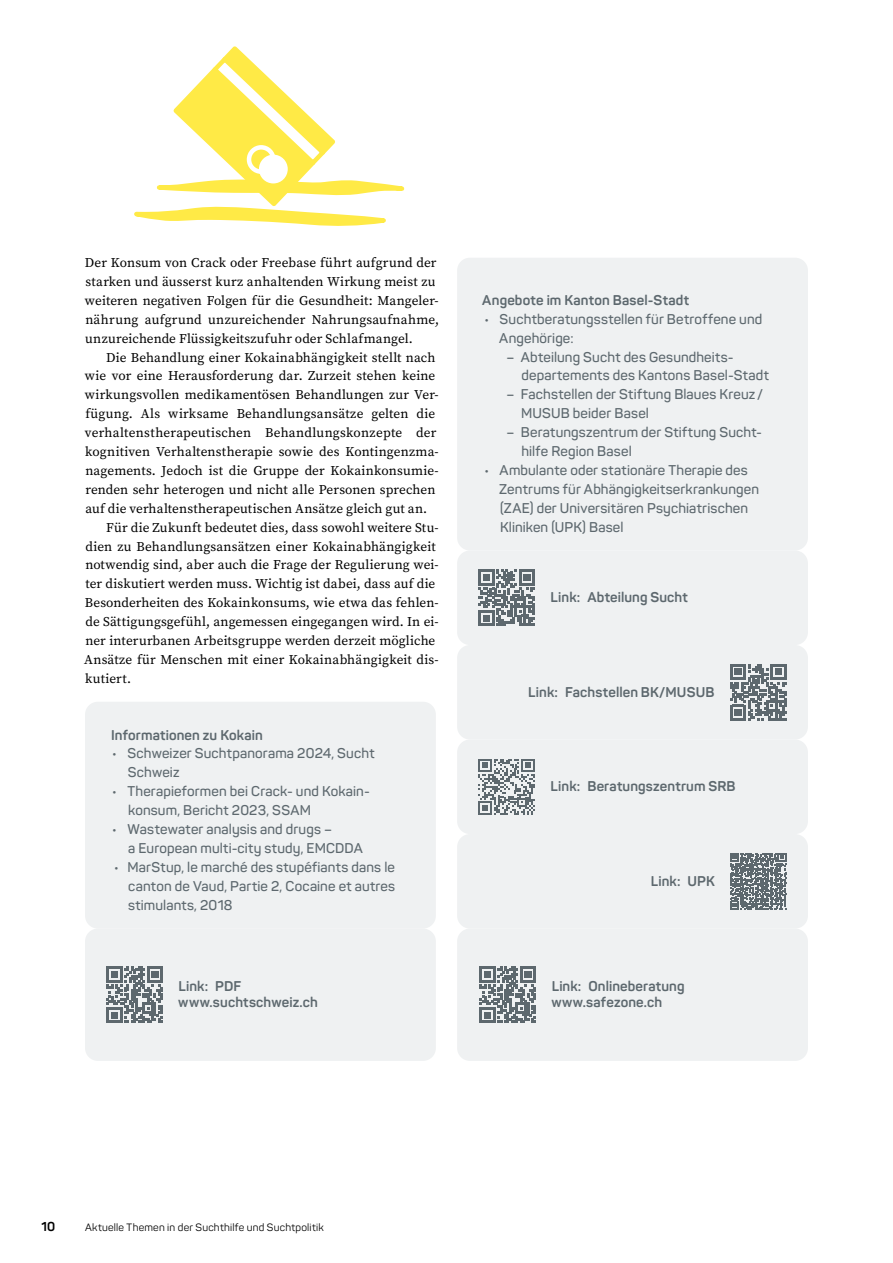
<style>
.page{position:relative;width:893px;height:1263px;background:#fff}
.page>*{position:absolute;margin:0;border:0;box-sizing:border-box;transform-origin:0 0}
.t1{font:600 13.95px/18.9px "Panton";letter-spacing:.01em;color:#5d686e}
.t2{font:700 13.95px/16.8px "Panton";letter-spacing:.01em;color:#5d686e}
.t3{font:13.35px/18.9px "Source Serif Variable";letter-spacing:.01em;color:#000}
.t4{font:700 12.75px "Panton";color:#000}
.t5{font:10.5px "Panton";letter-spacing:.02em;color:#000}
</style>
<div class="page">
<div style="left:85px;top:702px;width:351px;height:226px;background:#eff1f2;border-radius:13px"></div>
<div style="left:457px;top:258px;width:351px;height:292px;background:#eff1f2;border-radius:13px"></div>
<svg style="left:134px;top:46px;width:271px;height:179px"></svg>
<div style="left:261px;top:157px;width:24px;height:24px;background:#fff;border-radius:50%"></div>
<div style="left:259px;top:155px;width:29px;height:28px;border:4px solid #fff;border-radius:50%"></div>
<div style="left:247px;top:145px;width:29px;height:29px;border:4px solid #fff;border-radius:50%"></div>
<div style="left:457px;top:928px;width:351px;height:133px;background:#eff1f2;border-radius:13px"></div>
<div style="left:85px;top:928px;width:351px;height:133px;background:#eff1f2;border-radius:13px"></div>
<div style="left:457px;top:550px;width:351px;height:95px;background:#eff1f2;border-radius:13px"></div>
<div style="left:457px;top:739px;width:351px;height:95px;background:#eff1f2;border-radius:13px"></div>
<div style="left:457px;top:645px;width:351px;height:94px;background:#eff1f2;border-radius:13px"></div>
<div style="left:457px;top:834px;width:351px;height:94px;background:#eff1f2;border-radius:13px"></div>
<svg style="left:106px;top:966px;width:57px;height:57px"></svg>
<svg style="left:480px;top:966px;width:56px;height:57px"></svg>
<svg style="left:479px;top:570px;width:56px;height:56px"></svg>
<svg style="left:478px;top:759px;width:57px;height:56px"></svg>
<svg style="left:730px;top:664px;width:57px;height:56px"></svg>
<svg style="left:730px;top:853px;width:56px;height:56px"></svg>
<p class="t3" style="left:85px;top:253px;width:356px">Der Konsum von Crack oder Freebase führt aufgrund der starken und äusserst kurz anhaltenden Wirkung meist zu weiteren negativen Folgen für die Gesundheit: Mangeler&shy;nährung aufgrund unzureichender Nahrungsaufnahme, unzureichende Flüssigkeitszufuhr oder Schlafmangel.</p>
<p class="t3" style="left:106px;top:348px;width:331px">Die Behandlung einer Kokainabhängigkeit stellt nach</p>
<p class="t3" style="left:85px;top:366px;width:352px">wie vor eine Herausforderung dar. Zurzeit stehen keine</p>
<p class="t3" style="left:85px;top:385px;width:355px">wirkungsvollen medikamentösen Behandlungen zur Ver-</p>
<p class="t3" style="left:85px;top:404px;width:351px">fügung. Als wirksame Behandlungsansätze gelten die</p>
<p class="t3" style="left:85px;top:423px;width:353px">verhaltenstherapeutischen Behandlungskonzepte der</p>
<p class="t3" style="left:85px;top:442px;width:355px">kognitiven Verhaltenstherapie sowie des Kontingenzma-</p>
<p class="t3" style="left:85px;top:461px;width:355px">nagements. Jedoch ist die Gruppe der Kokainkonsumie-</p>
<p class="t3" style="left:85px;top:480px;width:352px">renden sehr heterogen und nicht alle Personen sprechen</p>
<p class="t3" style="left:86px;top:499px;width:343px">auf die verhaltenstherapeutischen Ansätze gleich gut an.</p>
<p class="t3" style="left:106px;top:518px;width:334px">Für die Zukunft bedeutet dies, dass sowohl weitere Stu-</p>
<p class="t3" style="left:86px;top:537px;width:352px">dien zu Behandlungsansätzen einer Kokainabhängigkeit</p>
<p class="t3" style="left:85px;top:555px;width:355px">notwendig sind, aber auch die Frage der Regulierung wei-</p>
<p class="t3" style="left:85px;top:574px;width:351px">ter diskutiert werden muss. Wichtig ist dabei, dass auf die</p>
<p class="t3" style="left:85px;top:593px;width:355px">Besonderheiten des Kokainkonsums, wie etwa das fehlen-</p>
<p class="t3" style="left:86px;top:612px;width:355px">de Sättigungsgefühl, angemessen eingegangen wird. In ei-</p>
<p class="t3" style="left:85px;top:631px;width:351px">ner interurbanen Arbeitsgruppe werden derzeit mögliche</p>
<p class="t3" style="left:84px;top:650px;width:356px">Ansätze für Menschen mit einer Kokainabhängigkeit dis-</p>
<p class="t3" style="left:85px;top:669px;width:47px">kutiert.</p>
<p class="t2" style="left:111px;top:726px;width:153px">Informationen zu Kokain</p>
<p class="t1" style="left:128px;top:744px;width:248px;text-indent:-16px">• Schweizer Suchtpanorama 2024, Sucht<br>Schweiz</p>
<p class="t1" style="left:128px;top:782px;width:243px;text-indent:-16px">• Therapieformen bei Crack- und Kokain&shy;konsum, Bericht 2023, SSAM</p>
<p class="t1" style="left:128px;top:820px;width:236px;text-indent:-16px">• Wastewater analysis and drugs –<br>a European multi-city study, EMCDDA</p>
<p class="t1" style="left:128px;top:857px;width:269px;text-align:justify;text-indent:-14px">• MarStup, le marché des stupéfiants dans le canton de Vaud, Partie 2, Cocaine et autres stimulants, 2018</p>
<p class="t2" style="left:482px;top:291px;width:208px">Angebote im Kanton Basel-Stadt</p>
<p class="t1" style="left:499px;top:309px;width:265px;text-indent:-15px">• Suchtberatungsstellen für Betroffene und<br>Angehörige:</p>
<p class="t1" style="left:521px;top:347px;width:249px;text-indent:-15px">– Abteilung Sucht des Gesundheits&shy;departements des Kantons Basel-Stadt</p>
<p class="t1" style="left:521px;top:385px;width:243px;text-indent:-15px">– Fachstellen der Stiftung Blaues Kreuz /<br>MUSUB beider Basel</p>
<p class="t1" style="left:521px;top:423px;width:242px;text-indent:-15px">– Beratungszentrum der Stiftung Sucht&shy;hilfe Region Basel</p>
<p class="t1" style="left:499px;top:460px;width:261px;text-indent:-15px">• Ambulante oder stationäre Therapie des Zentrums für Abhängigkeitserkrankungen (ZAE) der Universitären Psychiatrischen Kliniken (UPK) Basel</p>
<p class="t2" style="left:551px;top:589px;width:139px">Link: Abteilung Sucht</p>
<p class="t2" style="left:528px;top:683px;width:188px">Link: Fachstellen BK/MUSUB</p>
<p class="t2" style="left:551px;top:778px;width:187px">Link: Beratungszentrum SRB</p>
<p class="t2" style="left:651px;top:872px;width:66px">Link: UPK</p>
<p class="t2" style="left:178px;top:977px;width:141px">Link: PDF www.suchtschweiz.ch</p>
<p class="t2" style="left:551px;top:977px;width:135px">Link: Onlineberatung www.safezone.ch</p>
<p class="t4" style="left:41px;top:1218px;width:15px">10</p>
<p class="t5" style="left:85px;top:1221px;width:240px">Aktuelle Themen in der Suchthilfe und Suchtpolitik</p>
</div>
